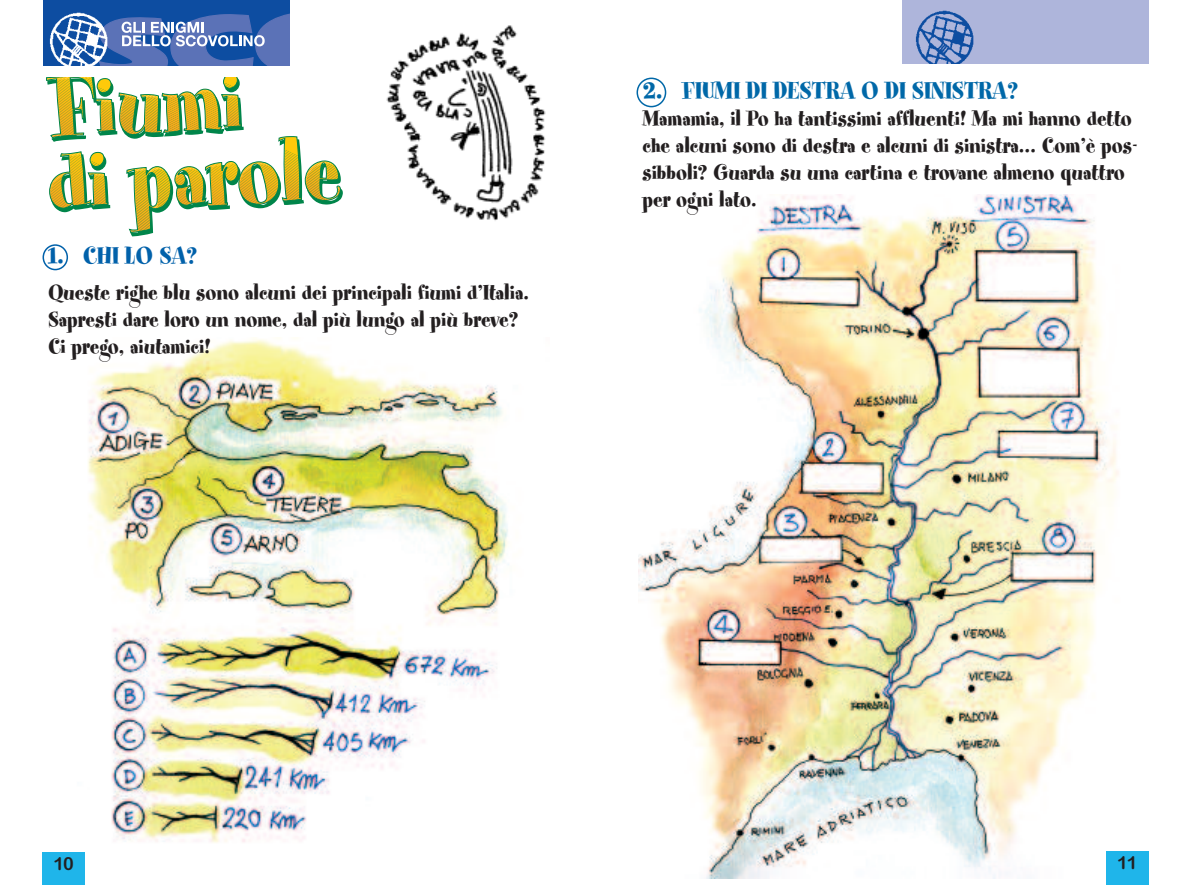
<style>
.page{position:relative;width:1191px;height:885px;background:#fff}
.page>*{position:absolute;margin:0;border:0;box-sizing:border-box;transform-origin:0 0}
.t1{font:27px "Spumoni LP";color:#0068a8}
.t2{font:27px "Spumoni LP";color:#0161aa}
.t3{font:24px/27px "Spumoni LP";color:#231f20}
.t4{font:18px "Arial Rounded MT Bold";color:#231f20}
.s1{font-size:30px}
</style>
<div class="page">
<img style="left:88px;top:338px;width:421px;height:505px">
<img style="left:638px;top:194px;width:481px;height:684px">
<svg style="left:46px;top:77px;width:297px;height:160px"></svg>
<svg style="left:43px;top:244px;width:25px;height:26px"></svg>
<div style="left:1106px;top:850px;width:42px;height:34px;background:#1fb5ea"></div>
<div style="left:43px;top:852px;width:42px;height:32px;background:#1fb5ea"></div>
<div style="left:43px;top:0;width:246px;height:66px;background:#0d4da1"></div>
<img style="left:49px;top:12px;width:49px;height:54px">
<svg style="left:98px;top:14px;width:191px;height:52px"></svg>
<div style="left:901px;top:0;width:247px;height:64px;background:#aeb5db"></div>
<img style="left:915px;top:10px;width:59px;height:54px">
<svg style="left:636px;top:78px;width:30px;height:29px"></svg>
<img style="left:386px;top:25px;width:160px;height:196px">
<p class="t2" style="left:48px;top:246px;width:151px"><span class="s1">1.</span> CHI LO SA?</p>
<p class="t3" style="left:48px;top:283px;width:482px">Queste righe blu sono alcuni dei principali fiumi d’Italia.<br>Sapresti dare loro un nome, dal più lungo al più breve?<br>Ci prego, aiutamici!</p>
<p class="t1" style="left:642px;top:81px;width:377px"><span class="s1">2.</span> FIUMI DI DESTRA O DI SINISTRA?</p>
<p class="t3" style="left:642px;top:108px;width:496px">Mamamia, il Po ha tantissimi affluenti! Ma mi hanno detto che alcuni sono di destra e alcuni di sinistra… Com’è pos&shy;sibboli? Guarda su una cartina e trovane almeno quattro per ogni lato.</p>
<p class="t4" style="left:54px;top:852px;width:22px">10</p>
<p class="t4" style="left:1117px;top:851px;width:22px">11</p>
</div>
